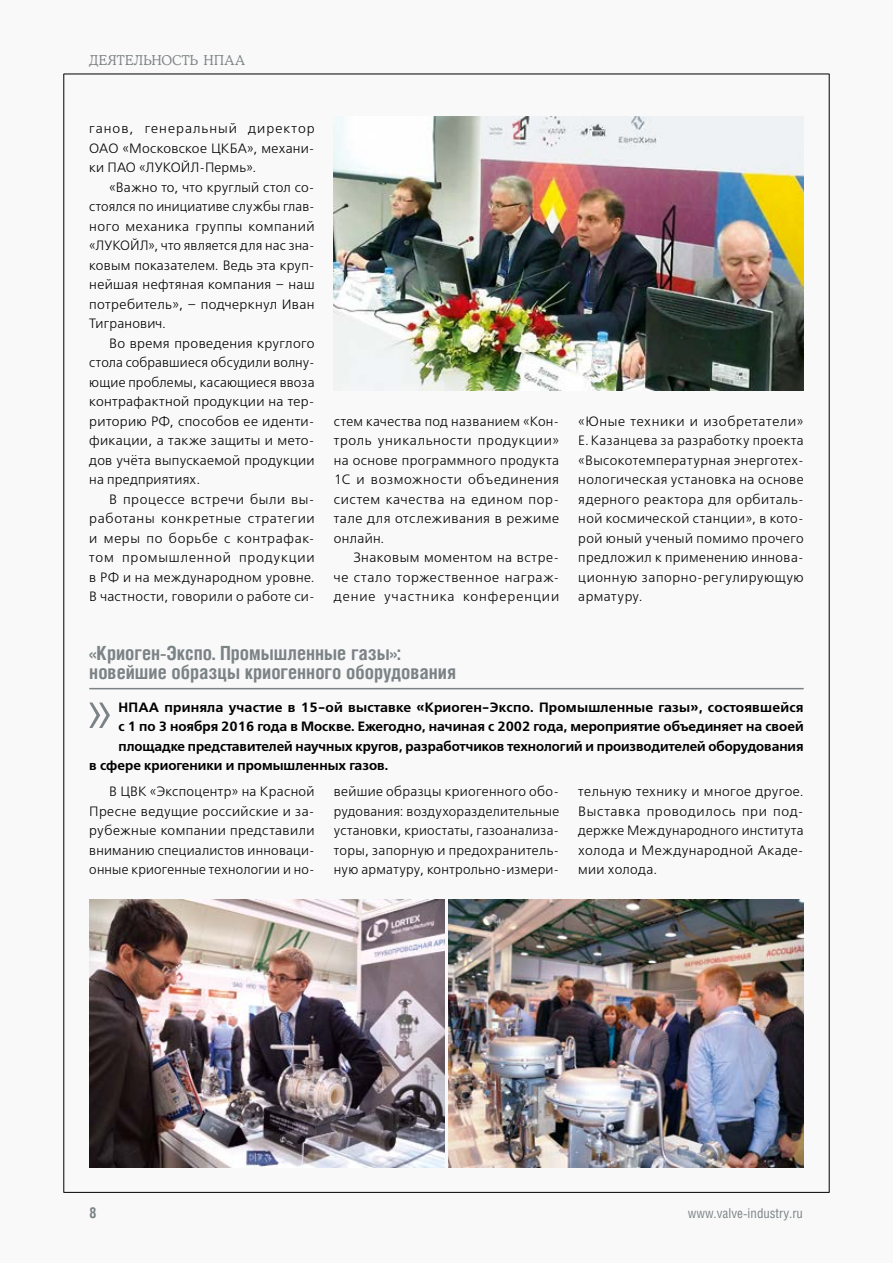
<style>
.page{position:relative;width:893px;height:1263px;background:#f9f9f9}
.page>*{position:absolute;margin:0;border:0;box-sizing:border-box;transform-origin:0 0}
.t1{font:61.5px "Free Set Light C";color:#7c8386;scale:.9 1}
.t2{font:700 19.5px/19.5px "Helios Cond";color:#7c8386}
.t3{font:700 15px "Helios Cond";color:#7c8386}
.t4{font:13.5px/19.5px "Free Set Light C";letter-spacing:.03em;color:#000;text-align:justify}
.t5{font:13.5px "Free Set Demi C";color:#000}
.t6{font:13.5px "Helios Cond";color:#7c8386}
.t7{font:13.5px "Osvald Light C";letter-spacing:.03em;color:#7c8386}
</style>
<div class="page">
<hr style="left:89px;top:688px;width:715px;height:1px;background:#7c8386">
<img style="left:334px;top:117px;width:470px;height:274px">
<img style="left:89px;top:900px;width:355px;height:268px">
<img style="left:449px;top:900px;width:355px;height:268px">
<hr style="left:64px;top:74px;width:1px;height:1118px;background:#000">
<hr style="left:829px;top:74px;width:1px;height:1118px;background:#000">
<hr style="left:64px;top:74px;width:765px;height:1px;background:#000">
<hr style="left:64px;top:1192px;width:765px;height:1px;background:#000">
<p class="t7" style="left:89px;top:52px;width:157px">деятельность НПАА</p>
<p class="t4" style="left:89px;top:120px;width:227px">ганов, генеральный директор ОАО «Московское ЦКБА», механи&shy;ки ПАО «ЛУКОЙЛ-Пермь».</p>
<p class="t4" style="left:89px;top:178px;width:227px;text-indent:20px">«Важно то, что круглый стол со&shy;стоялся по инициативе службы глав&shy;ного механика группы компаний «ЛУКОЙЛ», что является для нас зна&shy;ковым показателем. Ведь эта круп&shy;нейшая нефтяная компания – наш потребитель», – подчеркнул Иван Тигранович.</p>
<p class="t4" style="left:89px;top:334px;width:227px;text-indent:20px">Во время проведения круглого стола собравшиеся обсудили волну&shy;ющие проблемы, касающиеся ввоза контрафактной продукции на тер&shy;риторию РФ, способов ее иденти&shy;фикации, а также защиты и мето&shy;дов учёта выпускаемой продукции на предприятиях.</p>
<p class="t4" style="left:89px;top:490px;width:227px;text-align:left;text-indent:20px">В процессе встречи были вы&shy;работаны конкретные стратегии и меры по борьбе с контрафак&shy;том промышленной продукции в РФ и на международном уровне.<br>В частности, говорили о работе си-</p>
<p class="t4" style="left:334px;top:412px;width:227px">стем качества под названием «Кон&shy;троль уникальности продукции» на основе программного продукта 1С и возможности объединения систем качества на едином пор&shy;тале для отслеживания в режиме онлайн.</p>
<p class="t4" style="left:334px;top:549px;width:227px;text-indent:20px">Знаковым моментом на встре&shy;че стало торжественное награж&shy;дение участника конференции</p>
<p class="t4" style="left:578px;top:412px;width:227px">«Юные техники и изобретатели» Е. Казанцева за разработку проекта «Высокотемпературная энерготех&shy;нологическая установка на основе ядерного реактора для орбиталь&shy;ной космической станции», в кото&shy;рой юный ученый помимо прочего предложил к применению иннова&shy;ционную запорно-регулирующую арматуру.</p>
<h2 class="t2" style="left:89px;top:643px;width:368px">«Криоген-Экспо. Промышленные газы»: новейшие образцы криогенного оборудования</h2>
<h1 class="t1" style="left:85px;top:680px;width:33px">»</h1>
<p class="t5" style="left:119px;top:699px;width:686px">НПАА приняла участие в 15-ой выставке «Криоген-Экспо. Промышленные газы», состоявшейся</p>
<p class="t5" style="left:119px;top:719px;width:686px">с 1 по 3 ноября 2016 года в Москве. Ежегодно, начиная с 2002 года, мероприятие объединяет на своей</p>
<p class="t5" style="left:119px;top:738px;width:686px">площадке представителей научных кругов, разработчиков технологий и производителей оборудования</p>
<p class="t5" style="left:89px;top:758px;width:301px">в сфере криогеники и промышленных газов.</p>
<p class="t4" style="left:89px;top:783px;width:227px;text-indent:20px">В ЦВК «Экспоцентр» на Красной Пресне ведущие российские и за&shy;рубежные компании представили вниманию специалистов инноваци&shy;онные криогенные технологии и но-</p>
<p class="t4" style="left:334px;top:783px;width:227px">вейшие образцы криогенного обо&shy;рудования: воздухоразделительные установки, криостаты, газоанализа&shy;торы, запорную и предохранитель&shy;ную арматуру, контрольно-измери-</p>
<p class="t4" style="left:578px;top:783px;width:227px;text-align:left">тельную технику и многое другое.<br>Выставка проводилось при под&shy;держке Международного института холода и Международной Акаде&shy;мии холода.</p>
<p class="t3" style="left:89px;top:1203px;width:9px">8</p>
<p class="t6" style="left:688px;top:1205px;width:117px">www.valve-industry.ru</p>
</div>
